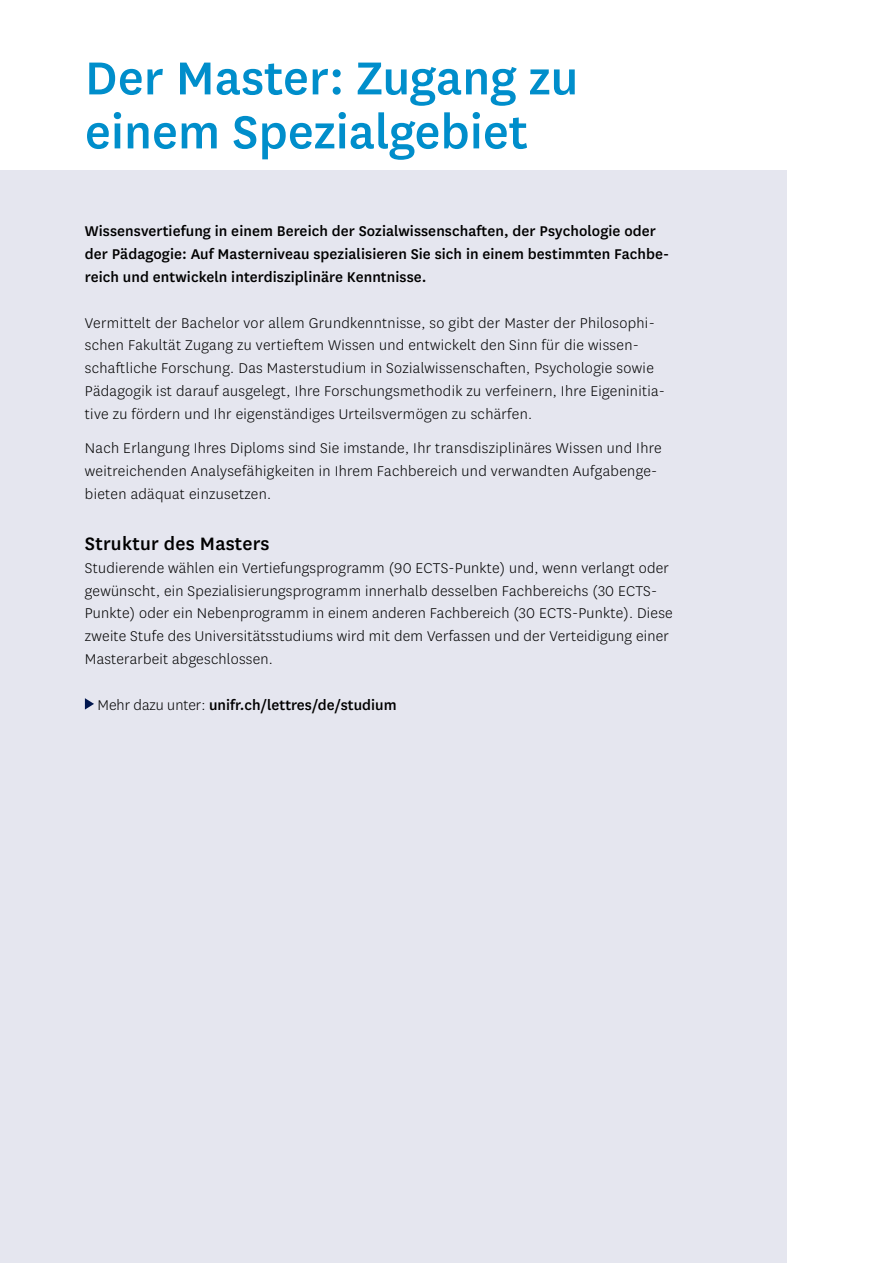
<style>
.page{position:relative;width:893px;height:1263px;background:#fff}
.page>*{position:absolute;margin:0;border:0;box-sizing:border-box;transform-origin:0 0}
.t1{font:500 54px/54px "National Uni Fr";color:#008ecb}
.t2{font:500 21px "National Uni Fr";letter-spacing:.01em;color:#000}
.t3{font:300 16.5px/22.8px "National Uni Fr";letter-spacing:.02em;color:#000}
.t4{font:500 16.5px/22.8px "National Uni Fr";letter-spacing:.005em;color:#000}
.s1{font-weight:300}
</style>
<div class="page">
<div style="left:0;top:170px;width:787px;height:1093px;background:#e5e6ef"></div>
<svg style="left:85px;top:698px;width:9px;height:12px"></svg>
<h1 class="t1" style="left:85px;top:48px;width:495px">Der Master: Zugang zu einem Spezialgebiet</h1>
<p class="t4" style="left:85px;top:219px;width:586px">Wissensvertiefung in einem Bereich der Sozialwissenschaften, der Psychologie oder der Pädagogie: Auf Masterniveau spezialisieren Sie sich in einem bestimmten Fachbe&shy;reich und entwickeln interdisziplinäre Kenntnisse.</p>
<p class="t3" style="left:85px;top:311px;width:581px">Vermittelt der Bachelor vor allem Grundkenntnisse, so gibt der Master der Philosophi&shy;schen Fakultät Zugang zu vertieftem Wissen und entwickelt den Sinn für die wissen&shy;schaftliche Forschung. Das Masterstudium in Sozialwissenschaften, Psychologie sowie Pädagogik ist darauf ausgelegt, Ihre Forschungsmethodik zu verfeinern, Ihre Eigeninitia&shy;tive zu fördern und Ihr eigenständiges Urteilsvermögen zu schärfen.</p>
<p class="t3" style="left:85px;top:436px;width:578px">Nach Erlangung Ihres Diploms sind Sie imstande, Ihr transdisziplinäres Wissen und Ihre weitreichenden Analysefähigkeiten in Ihrem Fachbereich und verwandten Aufgabenge&shy;bieten adäquat einzusetzen.</p>
<p class="t2" style="left:85px;top:529px;width:186px">Struktur des Masters</p>
<p class="t3" style="left:85px;top:556px;width:589px">Studierende wählen ein Vertiefungsprogramm (90 ECTS-Punkte) und, wenn verlangt oder gewünscht, ein Spezialisierungsprogramm innerhalb desselben Fachbereichs (30 ECTS-Punkte) oder ein Nebenprogramm in einem anderen Fachbereich (30 ECTS-Punkte). Diese zweite Stufe des Universitätsstudiums wird mit dem Verfassen und der Verteidigung einer Masterarbeit abgeschlossen.</p>
<p class="t4" style="left:97px;top:692px;width:301px"><span class="s1">Mehr dazu unter:</span> unifr.ch/lettres/de/studium</p>
</div>
